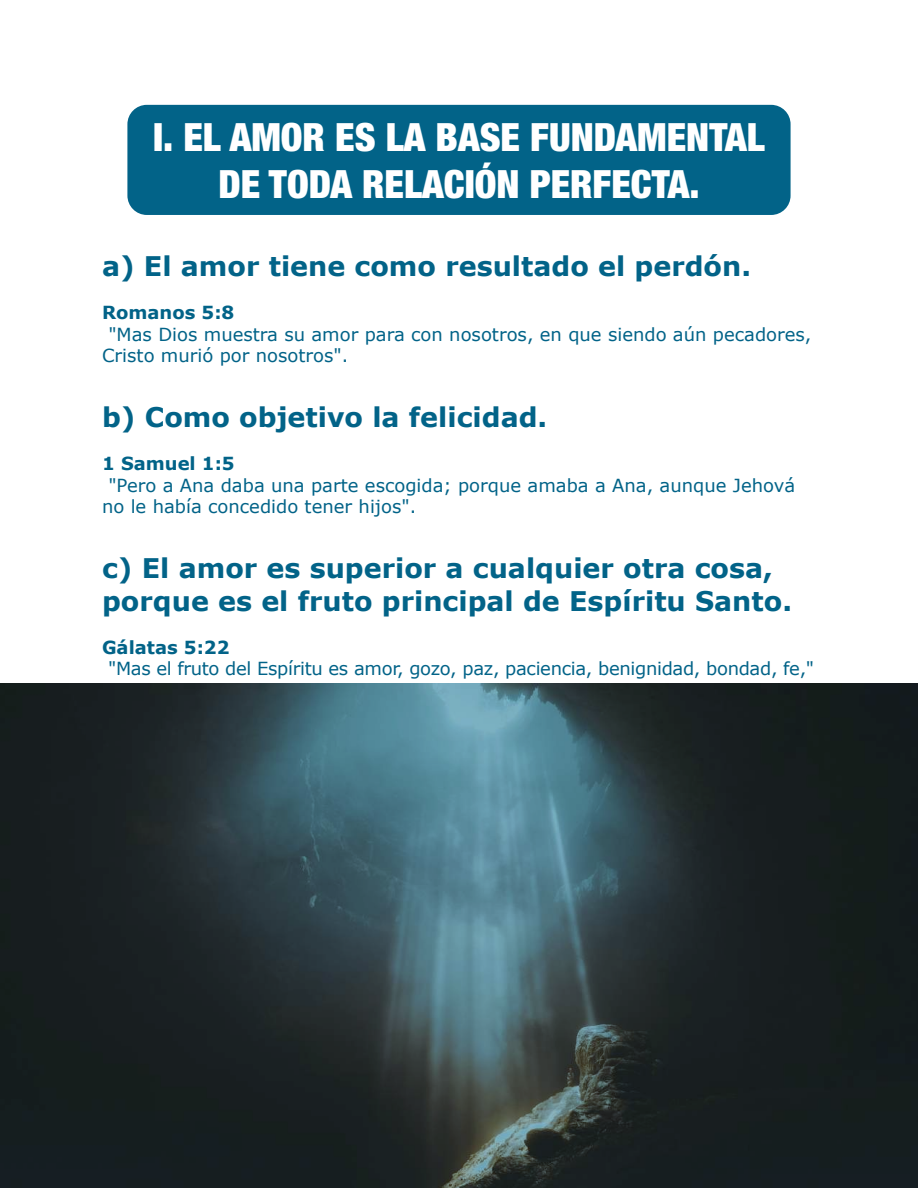
<style>
.page{position:relative;width:918px;height:1188px;background:#fff}
.page>*{position:absolute;margin:0;border:0;box-sizing:border-box;transform-origin:0 0}
.t1{font:900 condensed 39px/46.8px "Helvetica Neue";color:#fff;text-align:center}
.t2{font:700 27px/32.4px "Verdana";color:#026388}
.t3{font:18px/21.6px "Verdana";color:#026388}
.t4{font:18px "Verdana";letter-spacing:-.02em;color:#026388}
.t5{font:700 18px "Verdana";color:#026388}
</style>
<div class="page">
<div style="left:127px;top:105px;width:664px;height:110px;background:#026388;border-radius:19px"></div>
<svg style="left:0;top:683px;width:918px;height:505px;background:#28383d"></svg>
<h1 class="t1" style="left:153px;top:113px;width:613px">I. EL AMOR ES LA BASE FUNDAMENTAL<br>DE TODA RELACIÓN PERFECTA.</h1>
<h2 class="t2" style="left:102px;top:249px;width:651px">a) El amor tiene como resultado el perdón.</h2>
<p class="t5" style="left:102px;top:300px;width:134px">Romanos 5:8</p>
<p class="t3" style="left:102px;top:323px;width:711px;text-indent:6px">"Mas Dios muestra su amor para con nosotros, en que siendo aún pecadores,<br>Cristo murió por nosotros".</p>
<h2 class="t2" style="left:102px;top:400px;width:447px">b) Como objetivo la felicidad.</h2>
<p class="t5" style="left:102px;top:451px;width:134px">1 Samuel 1:5</p>
<p class="t3" style="left:102px;top:474px;width:695px;text-indent:6px">"Pero a Ana daba una parte escogida; porque amaba a Ana, aunque Jehová no le había concedido tener hijos".</p>
<h2 class="t2" style="left:102px;top:552px;width:692px">c) El amor es superior a cualquier otra cosa, porque es el fruto principal de Espíritu Santo.</h2>
<p class="t5" style="left:102px;top:634px;width:129px">Gálatas 5:22</p>
<p class="t4" style="left:108px;top:656px;width:708px">"Mas el fruto del Espíritu es amor, gozo, paz, paciencia, benignidad, bondad, fe,"</p>
</div>
